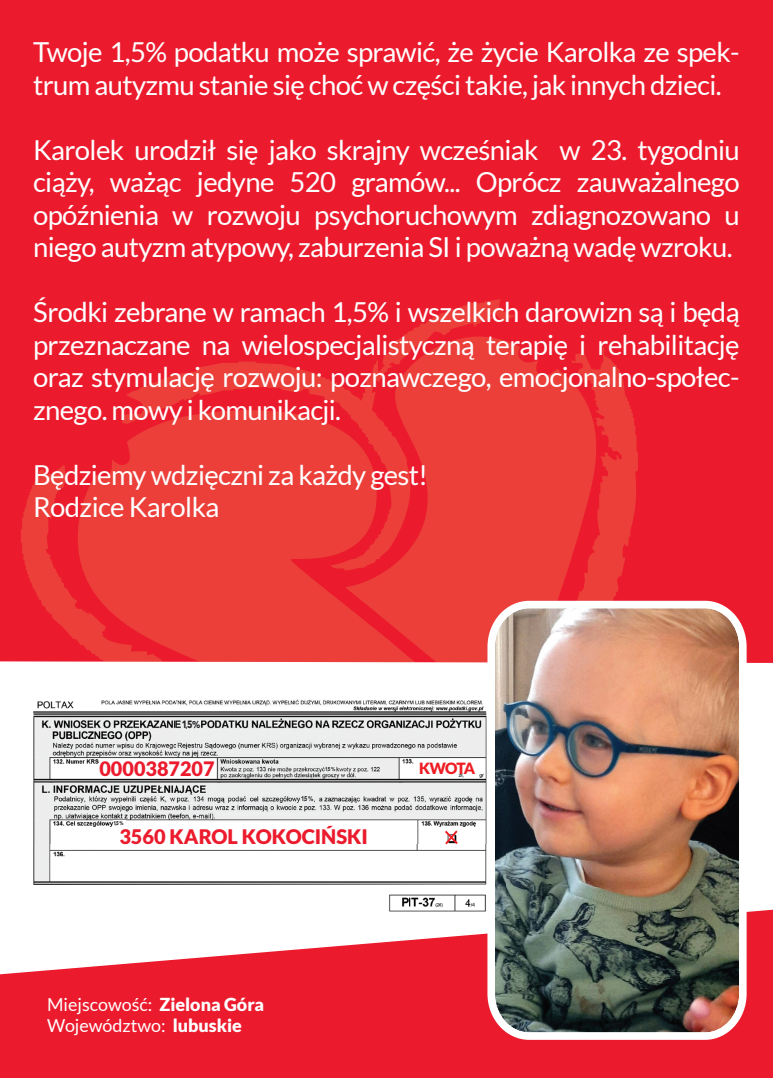
<style>
.page{position:relative;width:773px;height:1078px;background:#fff}
.page>*{position:absolute;margin:0;border:0;box-sizing:border-box;transform-origin:0 0}
.t1{font:27.5px/32.5px "Lato";letter-spacing:-.025em;color:#fff}
.t2{font:900 20px "Lato";color:#eb1b2d}
.t3{font:900 19.75px "Lato";color:#eb1b2d}
.t4{font:18px/21.5px "Lato";color:#fff}
.t5{font:900 15.5px "Lato";letter-spacing:-.065em;color:#ee1d23}
.t6{font:700 10.5px "Avenir Next LT Pro";color:#231f20;scale:.81 1}
.t7{font:700 7px "Arial";color:#231f20;scale:.81 1}
.t8{font:700 5.75px "Arial";color:#231f20;scale:.81 1}
.t9{font:700 5.5px "Avenir Next LT Pro";color:#231f20;scale:.81 1}
.s1{font-size:8.25px}
.s2{font-size:9.75px}
.s3{font-size:4.5px}
.s4{font-size:5.5px}
.s5{font-size:6.5px}
.s6{font-weight:900}
</style>
<div class="page">
<div style="left:0;top:0;width:772px;height:785px;background:#eb1b2d"></div>
<svg style="left:21px;top:299px;width:616px;height:362px;fill:#eb3d39"></svg>
<svg style="left:78px;top:410px;width:337px;height:251px;fill:#ec3f3a"></svg>
<div style="left:0;top:661px;width:772px;height:124px;background:#fff"></div>
<svg style="left:0;top:909px;width:772px;height:168px;fill:#eb1b2d"></svg>
<img style="left:487px;top:600px;width:259px;height:439px">
<img style="left:22px;top:697px;width:483px;height:220px">
<div style="left:182px;top:720px;width:18px;height:9px;background:#edf1f2"></div>
<svg style="left:445px;top:830px;width:12px;height:14px"></svg>
<div style="left:301px;top:795px;width:12px;height:7px;background:#eef2f2"></div>
<div style="left:325px;top:766px;width:10px;height:5px;background:#eef2f2"></div>
<div style="left:114px;top:820px;width:12px;height:7px;background:#fff"></div>
<p class="t1" style="left:33px;top:36px;width:708px">Twoje 1,5% podatku może sprawić, że życie Karolka ze spek&shy;trum autyzmu stanie się choć w części takie, jak innych dzieci.</p>
<p class="t1" style="left:33px;top:133px;width:708px;text-align:justify">Karolek urodził się jako skrajny wcześniak w 23. tygodniu ciąży, ważąc jedyne 520 gramów... Oprócz zauważalnego opóźnienia w rozwoju psychoruchowym zdiagnozowano u niego autyzm atypowy, zaburzenia SI i poważną wadę wzroku.</p>
<p class="t1" style="left:33px;top:296px;width:708px;text-align:justify">Środki zebrane w ramach 1,5% i wszelkich darowizn są i będą przeznaczane na wielospecjalistyczną terapię i rehabilitację oraz stymulację rozwoju: poznawczego, emocjonalno-społec&shy;znego. mowy i komunikacji.</p>
<p class="t1" style="left:33px;top:458px;width:396px">Będziemy wdzięczni za każdy gest!<br>Rodzice Karolka</p>
<p class="t6" style="left:182px;top:718px;width:25px">1 5<span class="s1">,</span> <span class="s2">%</span></p>
<p class="t3" style="left:99px;top:757px;width:117px">0000387207</p>
<p class="t5" style="left:419px;top:758px;width:57px">KWOTA</p>
<p class="t8" style="left:325px;top:764px;width:14px">1 5<span class="s3">,</span> <span class="s4">%</span></p>
<p class="t7" style="left:301px;top:793px;width:17px">1 5<span class="s4">,</span> <span class="s5">%</span></p>
<p class="t9" style="left:113px;top:819px;width:14px">1 5, %</p>
<p class="t2" style="left:119px;top:824px;width:250px">3560 KAROL KOKOCIŃSKI</p>
<p class="t4" style="left:47px;top:993px;width:219px">Miejscowość: <span class="s6">Zielona Góra<br></span>Województwo: <span class="s6">lubuskie</span></p>
</div>
